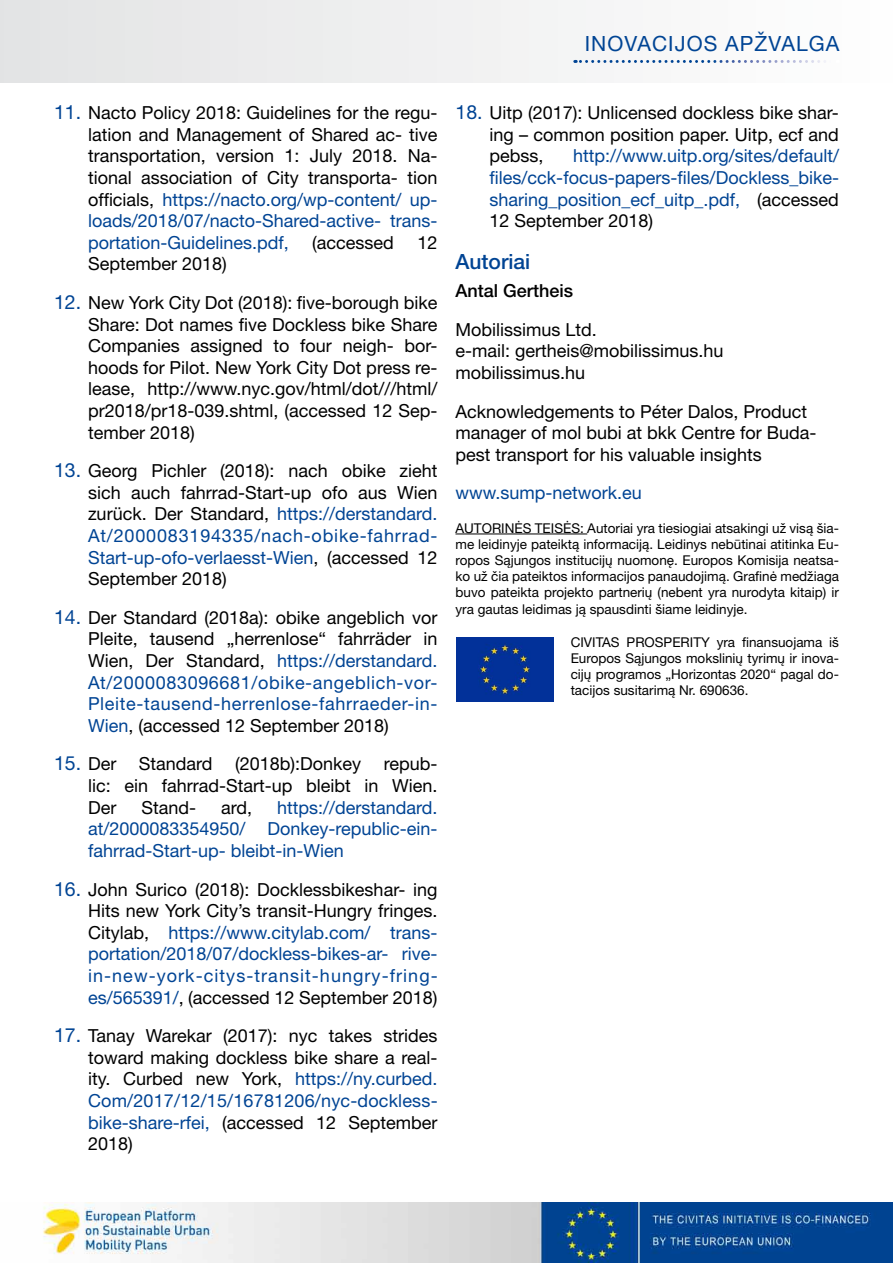
<style>
.page{position:relative;width:893px;height:1263px;background:#fff}
.page>*{position:absolute;margin:0;border:0;box-sizing:border-box;transform-origin:0 0}
.t1{font:21px "Helvetica Neue LT Pro";letter-spacing:.05em;color:#004494}
.t2{font:500 21px "Helvetica Neue LT Pro";color:#004494}
.t3{font:19.5px "Helvetica Neue LT Pro";color:#004494}
.t4{font:18px/21.6px "Helvetica Neue LT Pro";color:#000;text-align:justify}
.t5{font:18px/21.6px "Helvetica Neue LT Pro";color:#004494;text-align:justify}
.t6{font:500 18px "Helvetica Neue LT Pro";color:#000}
.t7{font:13.5px/16.2px "Helvetica Neue LT Pro";color:#000;text-align:justify}
.s1{font-size:19.5px;color:#004494}
.s2{color:#004494}
.s3{font-size:18px;color:#000}
.s4{font-size:19.5px}
.s5{color:#000}
</style>
<div class="page">
<img style="left:43px;top:1203px;width:850px;height:60px">
<div style="left:0;top:0;width:893px;height:82px;background:linear-gradient(to right,#e3e3e4,#fefefe)"></div>
<svg style="left:575px;top:60px;width:256px;height:3px"></svg>
<img style="left:457px;top:637px;width:97px;height:65px">
<hr style="left:455px;top:534px;width:132px;height:1px;background:#000">
<p class="t1" style="left:585px;top:31px;width:256px">Inovaci jos apžvalga</p>
<p class="t4" style="left:88px;top:102px;width:351px;text-indent:-34px"><span class="s1">11.</span> Nacto Policy 2018: Guidelines for the regu&shy;lation and Management of Shared ac- tive transportation, version 1: July 2018. Na&shy;tional association of City transporta- tion officials, <span class="s2">https://nacto.org/wp-content/ up&shy;loads/2018/07/nacto-Shared-active- trans&shy;portation-Guidelines.pdf,</span></p>
<p class="t4" style="left:312px;top:231px;width:83px">(accessed</p>
<p class="t4" style="left:417px;top:231px;width:22px">12</p>
<p class="t4" style="left:88px;top:253px;width:140px">September 2018)</p>
<p class="t4" style="left:88px;top:292px;width:351px;text-indent:-34px"><span class="s1">12.</span> New York City Dot (2018): five-borough bike Share: Dot names five Dockless bike Share Companies assigned to four neigh- bor&shy;hoods for Pilot. New York City Dot press re&shy;lease, http://www.nyc.gov/html/dot///html/ pr2018/pr18-039.shtml, (accessed 12 Sep&shy;tember 2018)</p>
<p class="t4" style="left:88px;top:460px;width:351px;text-indent:-34px"><span class="s1">13.</span> Georg Pichler (2018): nach obike zieht sich auch fahrrad-Start-up ofo aus Wien zurück. Der Standard, <span class="s2">https://derstandard.<br>At/2000083194335/nach-obike-fahrrad-Start-up-ofo-verlaesst-Wien</span>, (accessed 12<br>September 2018)</p>
<p class="t4" style="left:88px;top:606px;width:351px;text-indent:-34px"><span class="s1">14.</span> Der Standard (2018a): obike angeblich vor Pleite, tausend „herrenlose“ fahrräder in Wien, Der Standard, <span class="s2">https://derstandard.<br>At/2000083096681/obike-angeblich-vor-Pleite-tausend-herrenlose-fahrraeder-in-Wien</span>, (accessed 12 September 2018)</p>
<p class="t3" style="left:54px;top:752px;width:64px">15. <span class="s3">Der</span></p>
<p class="t4" style="left:139px;top:753px;width:75px">Standard</p>
<p class="t4" style="left:235px;top:753px;width:128px">(2018b):Donkey</p>
<p class="t4" style="left:88px;top:753px;width:351px;text-indent:296px">repub&shy;lic: ein fahrrad-Start-up bleibt in Wien.<br>Der</p>
<p class="t5" style="left:88px;top:796px;width:351px;text-indent:189px">https://derstandard. at/2000083354950/ Donkey-republic-ein&shy;fahrrad-Start-up- bleibt-in-Wien</p>
<p class="t5" style="left:88px;top:878px;width:351px;text-indent:-34px"><span class="s4">16.</span> <span class="s5">John Surico (2018): Docklessbikeshar- ing Hits new York City’s transit-Hungry fringes.<br>Citylab,</span> https://www.citylab.com/ trans&shy;portation/2018/07/dockless-bikes-ar- rive&shy;in-new-york-citys-transit-hungry-fring&shy;es/565391/<span class="s5">, (accessed 12 September 2018)</span></p>
<p class="t4" style="left:88px;top:1025px;width:351px;text-indent:-34px"><span class="s1">17.</span> Tanay Warekar (2017): nyc takes strides toward making dockless bike share a real&shy;ity. Curbed new York, <span class="s2">https://ny.curbed.<br>Com/2017/12/15/16781206/nyc-dockless&shy;bike-share-rfei,</span> (accessed 12 September 2018)</p>
<p class="t4" style="left:141px;top:796px;width:56px">Stand-</p>
<p class="t4" style="left:221px;top:796px;width:33px">ard,</p>
<p class="t4" style="left:489px;top:102px;width:351px;text-indent:-34px"><span class="s1">18.</span> Uitp (2017): Unlicensed dockless bike shar&shy;ing – common position paper. Uitp, ecf and pebss,</p>
<p class="t5" style="left:489px;top:145px;width:351px;text-indent:84px">http://www.uitp.org/sites/default/ files/cck-focus-papers-files/Dockless_bike&shy;sharing_position_ecf_uitp_.pdf, <span class="s5">(accessed 12 September 2018)</span></p>
<p class="t2" style="left:455px;top:249px;width:76px">Autoriai</p>
<p class="t6" style="left:455px;top:280px;width:119px">Antal Gertheis</p>
<p class="t4" style="left:455px;top:318px;width:270px;text-align:left">Mobilissimus Ltd.<br>e-mail: gertheis@mobilissimus.hu mobilissimus.hu</p>
<p class="t4" style="left:455px;top:400px;width:363px;text-align:left">Acknowledgements to Péter Dalos, Product manager of mol bubi at bkk Centre for Buda&shy;pest transport for his valuable insights</p>
<p class="t5" style="left:455px;top:482px;width:188px">www.sump-network.eu</p>
<p class="t7" style="left:455px;top:519px;width:385px">AUTORINĖS TEISĖS: Autoriai yra tiesiogiai atsakingi už visą šia&shy;me leidinyje pateiktą informaciją. Leidinys nebūtinai atitinka Eu&shy;ropos Sąjungos institucijų nuomonę. Europos Komisija neatsa&shy;ko už čia pateiktos informacijos panaudojimą. Grafinė medžiaga buvo pateikta projekto partnerių (nebent yra nurodyta kitaip) ir yra gautas leidimas ją spausdinti šiame leidinyje.</p>
<p class="t7" style="left:571px;top:634px;width:84px">CIVITAS PROSP</p>
<p class="t7" style="left:571px;top:634px;width:270px;text-indent:102px">ERITY yra finansuojama iš Europos Sąjungos mokslinių tyrimų ir inova&shy;cijų programos „Horizontas 2020“ pagal do&shy;tacijos susitarimą Nr. 690636.</p>
</div>
